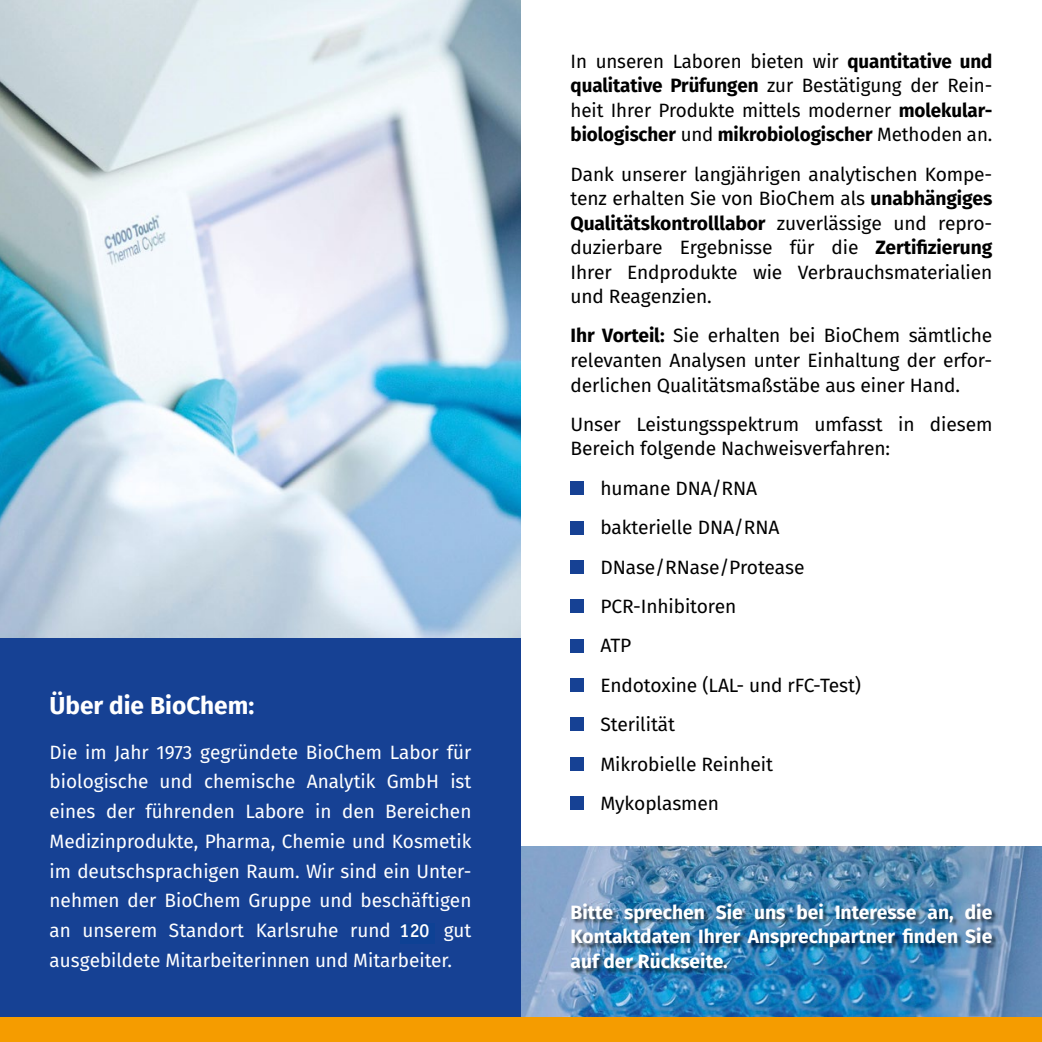
<style>
.page{position:relative;width:1042px;height:1042px;background:#fff}
.page>*{position:absolute;margin:0;border:0;box-sizing:border-box;transform-origin:0 0}
.t1{font:700 24.5px "Fira Sans";color:#fff}
.t2{font:19.25px/24.5px "Fira Sans";letter-spacing:-.005em;color:#000;text-align:justify}
.t3{font:19.25px/29.8px "Fira Sans";color:#fff;text-align:justify}
.t4{font:700 19.25px/24.5px "Fira Sans";color:#fff;text-align:justify}
.t5{font:500 19.25px "Officina Sans ITC Pro";color:#fff}
.s1{font-weight:700}
</style>
<div class="page">
<div style="left:0;top:637px;width:521px;height:400px;background:#164194"></div>
<img style="left:0;top:0;width:521px;height:637px">
<img style="left:521px;top:846px;width:521px;height:172px">
<div style="left:0;top:1018px;width:1042px;height:24px;background:#f59c00"></div>
<div style="left:570px;top:481px;width:14px;height:14px;background:#164194"></div>
<div style="left:570px;top:521px;width:14px;height:13px;background:#164194"></div>
<div style="left:570px;top:560px;width:14px;height:13px;background:#164194"></div>
<div style="left:570px;top:599px;width:14px;height:14px;background:#164194"></div>
<div style="left:570px;top:639px;width:14px;height:13px;background:#164194"></div>
<div style="left:570px;top:678px;width:14px;height:14px;background:#164194"></div>
<div style="left:570px;top:718px;width:14px;height:13px;background:#164194"></div>
<div style="left:570px;top:757px;width:14px;height:13px;background:#164194"></div>
<div style="left:570px;top:796px;width:14px;height:14px;background:#164194"></div>
<img style="left:572px;top:904px;width:426px;height:70px">
<div style="left:400px;top:923px;width:34px;height:20px;background:#0e4194"></div>
<p class="t1" style="left:50px;top:685px;width:206px">Über die BioChem:</p>
<p class="t3" style="left:50px;top:736px;width:423px">Die im Jahr 1973 gegründete BioChem Labor für biologische und chemische Analytik GmbH ist eines der führenden Labore in den Bereichen Medizinprodukte, Pharma, Chemie und Kosmetik im deutschsprachigen Raum. Wir sind ein Unter&shy;nehmen der BioChem Gruppe und beschäftigen an unserem Standort Karlsruhe rund 10 gut ausgebildete Mitarbeiterinnen und Mitarbeiter.</p>
<p class="t5" style="left:400px;top:918px;width:31px">120</p>
<p class="t2" style="left:570px;top:48px;width:423px">In unseren Laboren bieten wir <span class="s1">quantitative und qualitative Prüfungen</span> zur Bestätigung der Rein&shy;heit Ihrer Produkte mittels moderner <span class="s1">molekular&shy;biologischer</span> und <span class="s1">mikrobiologischer</span> Methoden an.</p>
<p class="t2" style="left:570px;top:161px;width:423px">Dank unserer langjährigen analytischen Kompe&shy;tenz erhalten Sie von BioChem als <span class="s1">unabhängiges Qualitätskontrolllabor</span> zuverlässige und repro&shy;duzierbare Ergebnisse für die <span class="s1">Zertifizierung </span>Ihrer Endprodukte wie Verbrauchsmaterialien und Reagenzien.</p>
<p class="t2" style="left:570px;top:323px;width:423px"><span class="s1">Ihr Vorteil:</span> Sie erhalten bei BioChem sämtliche relevanten Analysen unter Einhaltung der erfor&shy;derlichen Qualitätsmaßstäbe aus einer Hand.</p>
<p class="t2" style="left:570px;top:411px;width:423px">Unser Leistungsspektrum umfasst in diesem<br>Bereich folgende Nachweisverfahren:</p>
<p class="t2" style="left:600px;top:468px;width:262px;line-height:39.4px;text-align:left">humane DNA/RNA<br>bakterielle DNA/RNA<br>DNase/RNase/Protease<br>PCR-Inhibitoren<br>ATP<br>Endotoxine (LAL- und rFC-Test)<br>Sterilität<br>Mikrobielle Reinheit<br>Mykoplasmen</p>
<p class="t4" style="left:570px;top:898px;width:423px">Bitte sprechen Sie uns bei Interesse an, die Kontaktdaten Ihrer Ansprechpartner finden Sie auf der Rückseite.</p>
</div>
